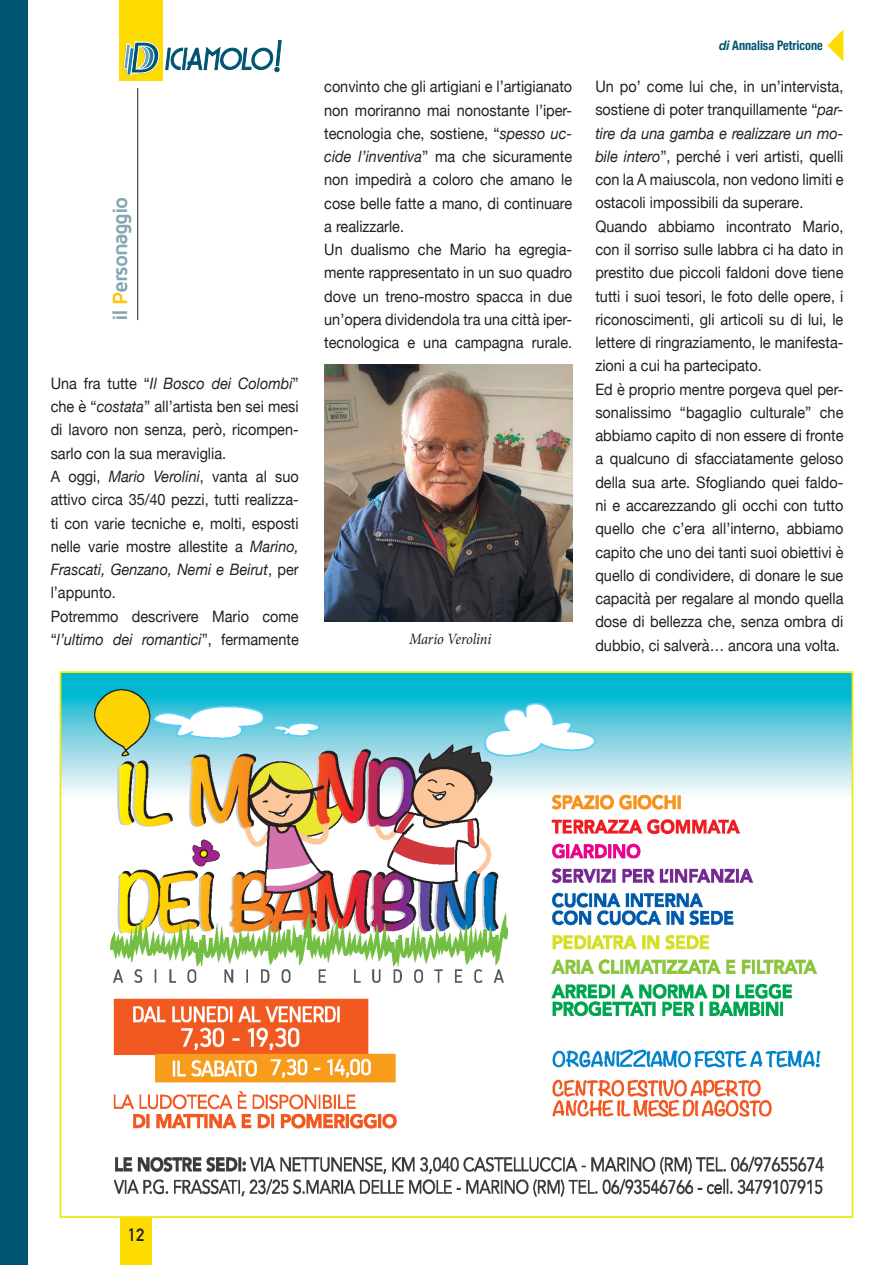
<style>
.page{position:relative;width:893px;height:1265px;background:#fff}
.page>*{position:absolute;margin:0;border:0;box-sizing:border-box;transform-origin:0 0}
.t1{font:700 21.18px "Maven Pro";letter-spacing:-.065em;color:#84a6b1}
.t2{font:17.5px "Copasetic";color:#231f20}
.t3{font:15.75px/23.3px "Helvetica Neue";color:#231f20;scale:.92 1}
.t4{font:italic 15.75px "Minion Pro";letter-spacing:-.015em;color:#231f20;scale:.91 1}
.t5{font:700 condensed 13.12px "Helvetica Neue";color:#005471;scale:.93 1}
.s1{color:#fec210}
.s2{font-style:italic}
.s3{font-style:italic;font-stretch:normal}
.s4{font-family:"DIN Alternate";font-weight:700}
</style>
<div class="page">
<div style="left:120px;top:1215px;width:31px;height:50px;background:#ffdc01"></div>
<div style="left:119px;top:0;width:43px;height:81px;background:#ffdc01"></div>
<svg style="left:123px;top:40px;width:159px;height:36px"></svg>
<svg style="left:827px;top:30px;width:16px;height:31px"></svg>
<hr style="left:137px;top:88px;width:1px;height:232px;background:#231f20">
<div style="left:0;top:0;width:27px;height:1265px;background:#005471"></div>
<img style="left:63px;top:674px;width:787px;height:523px">
<img style="left:324px;top:365px;width:248px;height:256px">
<h1 class="t1" style="left:109px;top:321px;width:126px;rotate:-90deg">il <span class="s1">P</span>ersonaggio</h1>
<p class="t3" style="left:51px;top:373px;width:271px">Una fra tutte “<span class="s2">Il Bosco dei Colombi</span>” che è “<span class="s2">costata</span>” all’artista ben sei mesi di lavoro non senza, però, ricompen&shy;sarlo con la sua meraviglia.<br>A oggi, <span class="s2">Mario Verolini</span>, vanta al suo attivo circa 35/40 pezzi, tutti realizza&shy;ti con varie tecniche e, molti, esposti nelle varie mostre allestite a <span class="s2">Marino, Frascati, Genzano, Nemi e Beirut</span>, per l’appunto.<br>Potremmo descrivere Mario come “<span class="s2">l’ultimo dei romantici</span>”, fermamente</p>
<p class="t3" style="left:324px;top:76px;width:271px">convinto che gli artigiani e l’artigianato non moriranno mai nonostante l’iper&shy;tecnologia che, sostiene, “<span class="s2">spesso uc&shy;cide l’inventiva</span>” ma che sicuramente non impedirà a coloro che amano le cose belle fatte a mano, di continuare a realizzarle.<br>Un dualismo che Mario ha egregia&shy;mente rappresentato in un suo quadro dove un treno-mostro spacca in due un’opera dividendola tra una città iper&shy;tecnologica e una campagna rurale.</p>
<p class="t5" style="left:719px;top:34px;width:113px"><span class="s3">di</span> Annalisa Petricone</p>
<p class="t3" style="left:595px;top:76px;width:271px">Un po’ come lui che, in un’intervista, sostiene di poter tranquillamente “<span class="s2">par&shy;tire da una gamba e realizzare un mo&shy;bile intero</span>”, perché i veri artisti, quelli con la A maiuscola, non vedono limiti e ostacoli impossibili da superare.<br>Quando abbiamo incontrato Mario, con il sorriso sulle labbra ci ha dato in prestito due piccoli faldoni dove tiene tutti i suoi tesori, le foto delle opere, i riconoscimenti, gli articoli su di lui, le lettere di ringraziamento, le manifesta&shy;zioni a cui ha partecipato.<br>Ed è proprio mentre porgeva quel per&shy;sonalissimo “bagaglio culturale” che abbiamo capito di non essere di fronte a qualcuno di sfacciatamente geloso della sua arte. Sfogliando quei faldo&shy;ni e accarezzando gli occhi con tutto quello che c’era all’interno, abbiamo capito che uno dei tanti suoi obiettivi è quello di condividere, di donare le sue capacità per regalare al mondo quella dose di bellezza che, senza ombra di</p>
<p class="t4" style="left:409px;top:629px;width:92px">Mario Verolini</p>
<p class="t3" style="left:595px;top:634px;width:267px">dubbio, ci salverà… ancora una volta.</p>
<p class="t2" style="left:128px;top:1226px;width:16px"><span class="s4">1</span>1 2</p>
</div>
